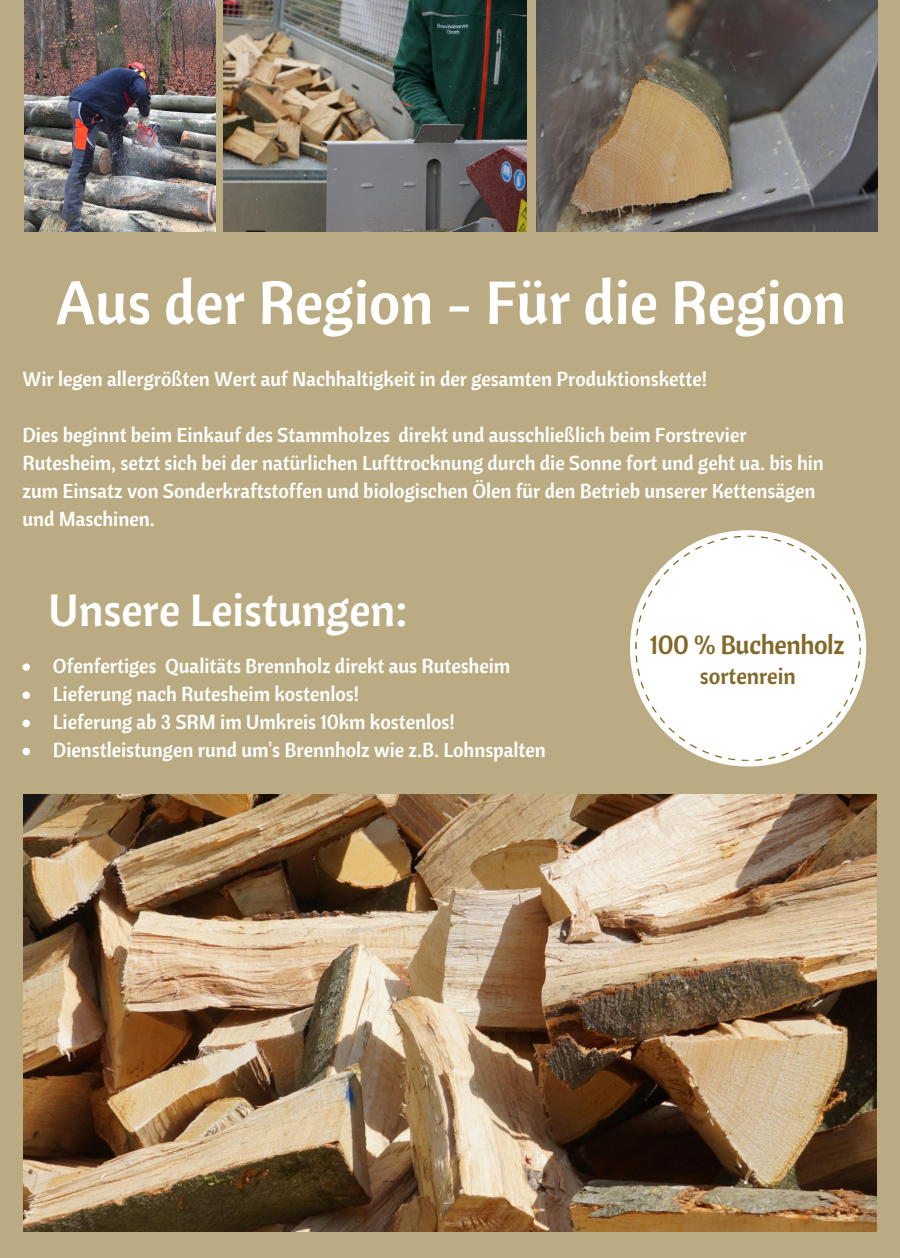
<style>
.page{position:relative;width:900px;height:1258px;background:#bbab83}
.page>*{position:absolute;margin:0;border:0;box-sizing:border-box;transform-origin:0 0}
.t1{font:60.5px "Cantora One";color:#fff}
.t2{font:45.25px "Cantora One";color:#fff}
.t3{font:26.25px "Cantora One";letter-spacing:-.015em;color:#826929}
.t4{font:22.5px "Cantora One";color:#826929}
.t5{font:20px/28px "Cantora One";color:#fff}
</style>
<div class="page">
<img style="left:23px;top:794px;width:854px;height:437px">
<svg style="left:22px;top:663px;width:8px;height:8px"></svg>
<svg style="left:22px;top:691px;width:8px;height:8px"></svg>
<svg style="left:22px;top:719px;width:8px;height:8px"></svg>
<svg style="left:22px;top:748px;width:8px;height:7px"></svg>
<img style="left:24px;top:0;width:192px;height:232px">
<img style="left:536px;top:0;width:342px;height:232px">
<img style="left:223px;top:0;width:304px;height:232px">
<svg style="left:630px;top:530px;width:236px;height:236px"></svg>
<svg style="left:635px;top:535px;width:226px;height:226px;fill:#fff"></svg>
<h1 class="t1" style="left:56px;top:263px;width:792px">Aus der Region - Für die Region</h1>
<p class="t5" style="left:22px;top:364px;width:686px">Wir legen allergrößten Wert auf Nachhaltigkeit in der gesamten Produktionskette!</p>
<p class="t5" style="left:22px;top:420px;width:803px">Dies beginnt beim Einkauf des Stammholzes direkt und ausschließlich beim Forstrevier Rutesheim, setzt sich bei der natürlichen Lufttrocknung durch die Sonne fort und geht ua. bis hin zum Einsatz von Sonderkraftstoffen und biologischen Ölen für den Betrieb unserer Kettensägen und Maschinen.</p>
<h2 class="t2" style="left:48px;top:580px;width:361px">Unsere Leistungen:</h2>
<p class="t5" style="left:53px;top:651px;width:494px">Ofenfertiges Qualitäts Brennholz direkt aus Rutesheim Lieferung nach Rutesheim kostenlos!<br>Lieferung ab 3 SRM im Umkreis 10km kostenlos!<br>Dienstleistungen rund um's Brennholz wie z.B. Lohnspalten</p>
<h3 class="t3" style="left:650px;top:628px;width:197px">100 % Buchenholz</h3>
<p class="t4" style="left:700px;top:661px;width:97px">sortenrein</p>
</div>
